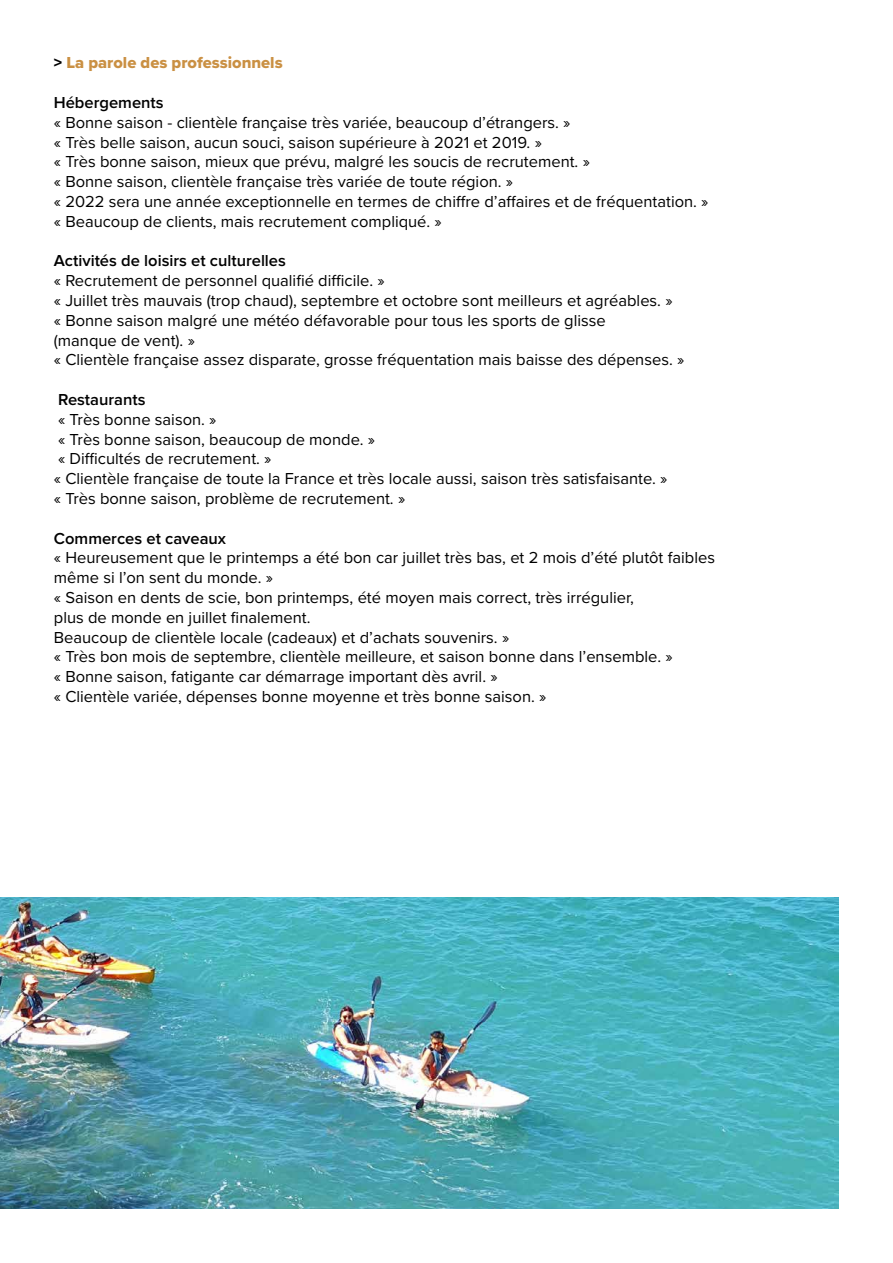
<style>
.page{position:relative;width:893px;height:1263px;background:#fff}
.page>*{position:absolute;margin:0;border:0;box-sizing:border-box;transform-origin:0 0}
.t1{font:16.5px/19.8px "Proxima Nova";color:#000}
.t2{font:600 16.5px "Proxima Nova";color:#000}
.t3{font:16.5px "Proxima Nova Extrabld";color:#ca9043}
.s1{color:#000}
</style>
<div class="page">
<img style="left:0;top:897px;width:839px;height:312px">
<p class="t3" style="left:54px;top:51px;width:230px"><span class="s1">&gt;</span> La parole des professionnels</p>
<p class="t2" style="left:54px;top:95px;width:111px">Hébergements</p>
<p class="t1" style="left:54px;top:112px;width:656px">« Bonne saison - clientèle française très variée, beaucoup d’étrangers. »<br>« Très belle saison, aucun souci, saison supérieure à 2021 et 2019. »<br>« Très bonne saison, mieux que prévu, malgré les soucis de recrutement. »<br>« Bonne saison, clientèle française très variée de toute région. »<br>« 2022 sera une année exceptionnelle en termes de chiffre d’affaires et de fréquentation. » « Beaucoup de clients, mais recrutement compliqué. »</p>
<p class="t2" style="left:54px;top:253px;width:234px">Activités de loisirs et culturelles</p>
<p class="t1" style="left:54px;top:270px;width:632px">« Recrutement de personnel qualifié difficile. »<br>« Juillet très mauvais (trop chaud), septembre et octobre sont meilleurs et agréables. »<br>« Bonne saison malgré une météo défavorable pour tous les sports de glisse<br>(manque de vent). »<br>« Clientèle française assez disparate, grosse fréquentation mais baisse des dépenses. »</p>
<p class="t2" style="left:58px;top:392px;width:89px">Restaurants</p>
<p class="t1" style="left:54px;top:409px;width:615px">« Très bonne saison. »<br>« Très bonne saison, beaucoup de monde. »<br>« Difficultés de recrutement. »<br>« Clientèle française de toute la France et très locale aussi, saison très satisfaisante. » « Très bonne saison, problème de recrutement. »</p>
<p class="t2" style="left:54px;top:530px;width:174px">Commerces et caveaux</p>
<p class="t1" style="left:54px;top:547px;width:663px">« Heureusement que le printemps a été bon car juillet très bas, et 2 mois d’été plutôt faibles même si l’on sent du monde. »<br>« Saison en dents de scie, bon printemps, été moyen mais correct, très irrégulier,<br>plus de monde en juillet finalement.<br>Beaucoup de clientèle locale (cadeaux) et d’achats souvenirs. »<br>« Très bon mois de septembre, clientèle meilleure, et saison bonne dans l’ensemble. »<br>« Bonne saison, fatigante car démarrage important dès avril. »<br>« Clientèle variée, dépenses bonne moyenne et très bonne saison. »</p>
</div>
